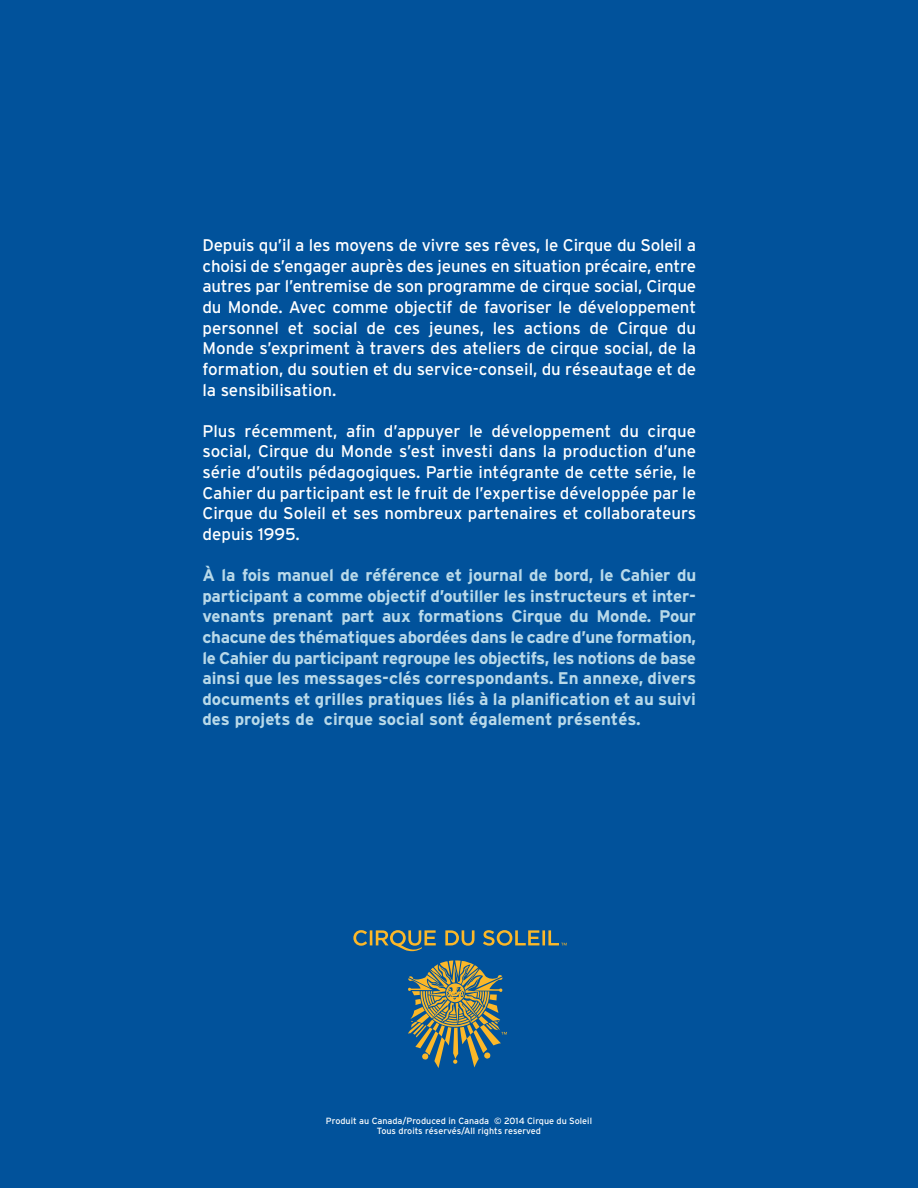
<style>
.page{position:relative;width:918px;height:1188px;background:#01529b}
.page>*{position:absolute;margin:0;border:0;box-sizing:border-box;transform-origin:0 0}
.t1{font:16.8px/20.5px "Interstate";color:#fff;text-align:justify}
.t2{font:700 16.8px/20.5px "Interstate";color:#b8d9e9;text-align:justify}
.t3{font:9px/10.5px "Interstate";color:#fff;text-align:center}
</style>
<div class="page">
<svg style="left:408px;top:960px;width:99px;height:108px"></svg>
<svg style="left:353px;top:930px;width:214px;height:21px"></svg>
<p class="t1" style="left:202px;top:235px;width:495px">Depuis qu’il a les moyens de vivre ses rêves, le Cirque du Soleil a choisi de s’engager auprès des jeunes en situation précaire, entre autres par l’entremise de son programme de cirque social, Cirque du Monde. Avec comme objectif de favoriser le développement personnel et social de ces jeunes, les actions de Cirque du Monde s’expriment à travers des ateliers de cirque social, de la formation, du soutien et du service-conseil, du réseautage et de la sensibilisation.</p>
<p class="t1" style="left:202px;top:420px;width:495px">Plus récemment, afin d’appuyer le développement du cirque social, Cirque du Monde s’est investi dans la production d’une série d’outils pédagogiques. Partie intégrante de cette série, le Cahier du participant est le fruit de l’expertise développée par le Cirque du Soleil et ses nombreux partenaires et collaborateurs depuis 1995.</p>
<p class="t2" style="left:202px;top:565px;width:495px">À la fois manuel de référence et journal de bord, le Cahier du participant a comme objectif d’outiller les instructeurs et inter&shy;venants prenant part aux formations Cirque du Monde. Pour chacune des thématiques abordées dans le cadre d’une formation, le Cahier du participant regroupe les objectifs, les notions de base ainsi que les messages-clés correspondants. En annexe, divers documents et grilles pratiques liés à la planification et au suivi des projets de cirque social sont également présentés.</p>
<p class="t3" style="left:326px;top:1115px;width:268px">Produit au Canada/Produced in Canada © 2014 Cirque du Soleil<br>Tous droits réservés/All rights reserved</p>
</div>
